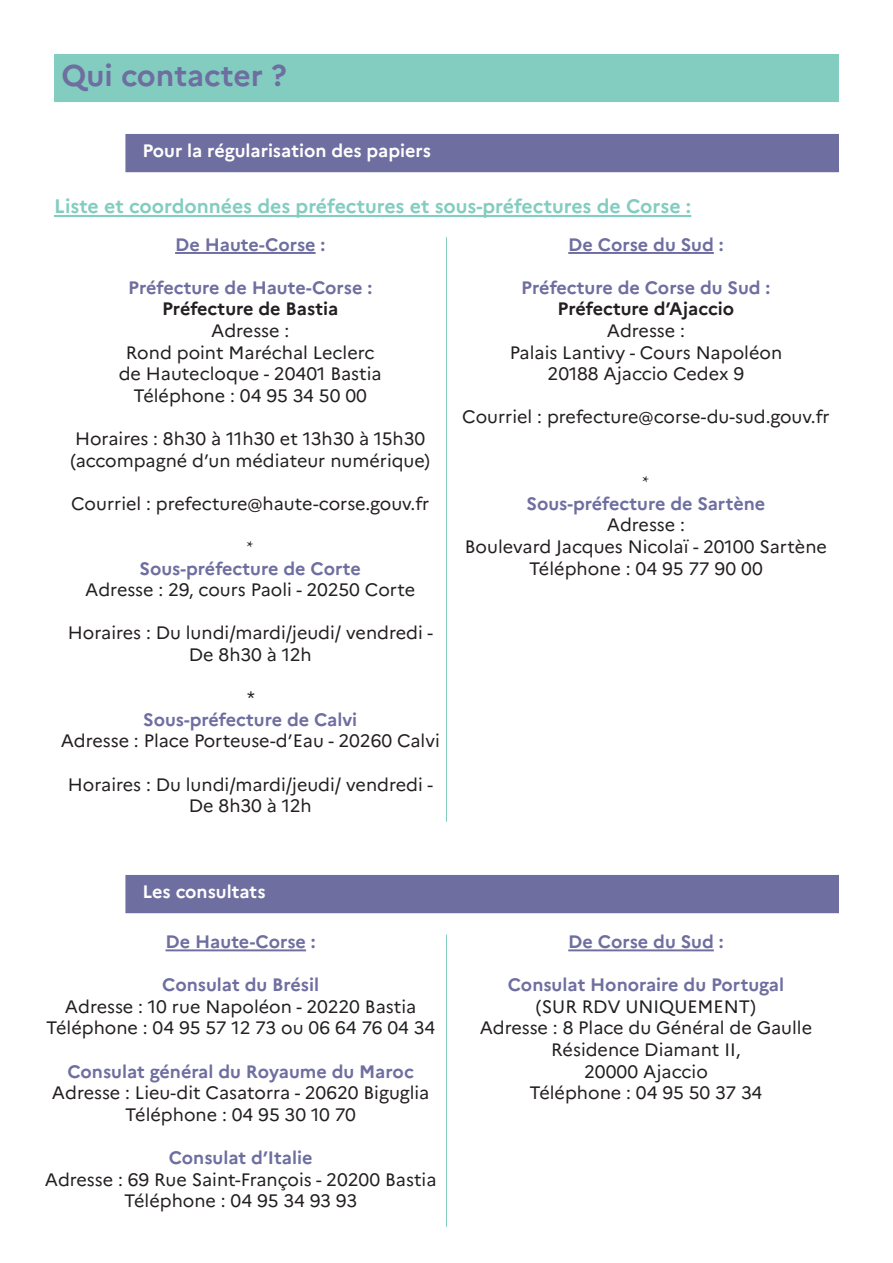
<style>
.page{position:relative;width:893px;height:1263px;background:#fff}
.page>*{position:absolute;margin:0;border:0;box-sizing:border-box;transform-origin:0 0}
.t1{font:700 30px "Marianne";color:#6e6ea0}
.t2{font:700 19.5px "Marianne";color:#82cdc0}
.t3{font:18px/21.6px "Marianne";color:#231f20;text-align:center}
.t4{font:700 18px "Marianne";color:#6e6ea0}
.t5{font:700 18px "Marianne";color:#fff}
.t6{font:700 18px "Marianne";color:#231f20}
.t7{font:18px "Minion Pro";color:#231f20}
.s1{font-weight:700;color:#6e6ea0}
</style>
<div class="page">
<div style="left:54px;top:54px;width:785px;height:48px;background:#82cdc0"></div>
<div style="left:125px;top:134px;width:714px;height:38px;background:#6e6ea0"></div>
<hr style="left:54px;top:215px;width:637px;height:2px;background:#82cdc0">
<hr style="left:175px;top:252px;width:141px;height:2px;background:#6e6ea0">
<hr style="left:568px;top:252px;width:146px;height:2px;background:#6e6ea0">
<hr style="left:446px;top:237px;width:1px;height:585px;background:#82cdc0">
<div style="left:125px;top:875px;width:714px;height:38px;background:#6e6ea0"></div>
<hr style="left:166px;top:949px;width:140px;height:2px;background:#6e6ea0">
<hr style="left:568px;top:949px;width:146px;height:2px;background:#6e6ea0">
<hr style="left:446px;top:934px;width:1px;height:293px;background:#82cdc0">
<p class="t1" style="left:62px;top:57px;width:226px">Qui contacter ?</p>
<p class="t5" style="left:142px;top:140px;width:290px">Pour la régularisation des papiers</p>
<p class="t2" style="left:54px;top:195px;width:639px">Liste et coordonnées des préfectures et sous-préfectures de Corse :</p>
<p class="t4" style="left:175px;top:233px;width:152px">De Haute-Corse :</p>
<p class="t4" style="left:128px;top:276px;width:246px">Préfecture de Haute-Corse :</p>
<p class="t6" style="left:162px;top:298px;width:178px">Préfecture de Bastia</p>
<p class="t3" style="left:211px;top:320px;width:80px">Adresse :</p>
<p class="t3" style="left:126px;top:341px;width:250px">Rond point Maréchal Leclerc</p>
<p class="t3" style="left:119px;top:363px;width:265px">de Hautecloque - 20401 Bastia</p>
<p class="t3" style="left:133px;top:385px;width:235px">Téléphone : 04 95 34 50 00</p>
<p class="t3" style="left:75px;top:428px;width:352px">Horaires : 8h30 à 11h30 et 13h30 à 15h30</p>
<p class="t3" style="left:70px;top:449px;width:361px">(accompagné d’un médiateur numérique)</p>
<p class="t3" style="left:71px;top:493px;width:360px">Courriel : prefecture@haute-corse.gouv.fr</p>
<p class="t7" style="left:247px;top:535px;width:9px">*</p>
<p class="t4" style="left:140px;top:557px;width:223px">Sous-préfecture de Corte</p>
<p class="t3" style="left:85px;top:579px;width:332px">Adresse : 29, cours Paoli - 20250 Corte</p>
<p class="t3" style="left:68px;top:622px;width:366px">Horaires : Du lundi/mardi/jeudi/ vendredi -<br>De 8h30 à 12h</p>
<p class="t3" style="left:247px;top:687px;width:9px">*</p>
<p class="t4" style="left:143px;top:708px;width:216px">Sous-préfecture de Calvi</p>
<p class="t3" style="left:61px;top:730px;width:381px">Adresse : Place Porteuse-d’Eau - 20260 Calvi</p>
<p class="t3" style="left:68px;top:773px;width:366px">Horaires : Du lundi/mardi/jeudi/ vendredi -<br>De 8h30 à 12h</p>
<p class="t4" style="left:568px;top:233px;width:157px">De Corse du Sud :</p>
<p class="t4" style="left:521px;top:276px;width:251px">Préfecture de Corse du Sud :</p>
<p class="t6" style="left:557px;top:298px;width:178px">Préfecture d’Ajaccio</p>
<p class="t3" style="left:607px;top:320px;width:80px">Adresse :</p>
<p class="t3" style="left:510px;top:341px;width:274px">Palais Lantivy - Cours Napoléon</p>
<p class="t3" style="left:548px;top:363px;width:198px">20188 Ajaccio Cedex 9</p>
<p class="t3" style="left:462px;top:406px;width:369px">Courriel : prefecture@corse-du-sud.gouv.fr</p>
<p class="t7" style="left:642px;top:470px;width:9px">*</p>
<p class="t4" style="left:526px;top:492px;width:240px">Sous-préfecture de Sartène</p>
<p class="t3" style="left:607px;top:514px;width:80px">Adresse :</p>
<p class="t3" style="left:465px;top:536px;width:364px">Boulevard Jacques Nicolaï - 20100 Sartène</p>
<p class="t3" style="left:529px;top:557px;width:235px">Téléphone : 04 95 77 90 00</p>
<p class="t5" style="left:142px;top:881px;width:125px">Les consultats</p>
<p class="t4" style="left:166px;top:930px;width:152px">De Haute-Corse :</p>
<p class="t4" style="left:162px;top:974px;width:158px">Consulat du Brésil</p>
<p class="t3" style="left:65px;top:995px;width:353px">Adresse : 10 rue Napoléon - 20220 Bastia</p>
<p class="t3" style="left:46px;top:1017px;width:390px">Téléphone : 04 95 57 12 73 ou 06 64 76 04 34</p>
<p class="t3" style="left:52px;top:1060px;width:379px"><span class="s1">Consulat général du Royaume du Maroc<br></span>Adresse : Lieu-dit Casatorra - 20620 Biguglia</p>
<p class="t3" style="left:125px;top:1103px;width:232px">Téléphone : 04 95 30 10 70</p>
<p class="t4" style="left:169px;top:1146px;width:145px">Consulat d’Italie</p>
<p class="t3" style="left:45px;top:1168px;width:393px">Adresse : 69 Rue Saint-François - 20200 Bastia</p>
<p class="t3" style="left:124px;top:1190px;width:234px">Téléphone : 04 95 34 93 93</p>
<p class="t4" style="left:568px;top:930px;width:157px">De Corse du Sud :</p>
<p class="t4" style="left:508px;top:974px;width:278px">Consulat Honoraire du Portugal</p>
<p class="t3" style="left:536px;top:995px;width:222px">(SUR RDV UNIQUEMENT)</p>
<p class="t3" style="left:480px;top:1017px;width:334px">Adresse : 8 Place du Général de Gaulle</p>
<p class="t3" style="left:551px;top:1039px;width:191px">Résidence Diamant II,</p>
<p class="t3" style="left:584px;top:1060px;width:125px">20000 Ajaccio</p>
<p class="t3" style="left:529px;top:1082px;width:234px">Téléphone : 04 95 50 37 34</p>
</div>
